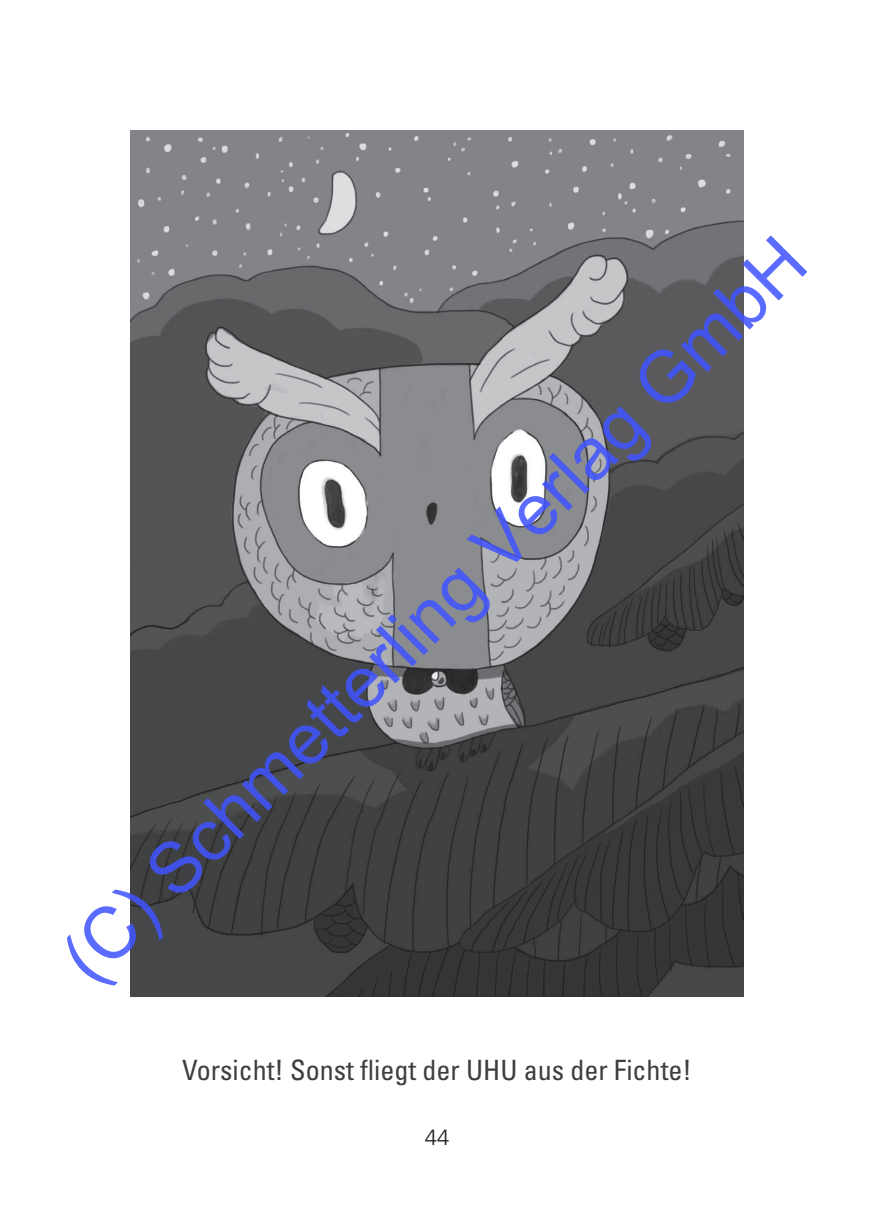
<style>
.page{position:relative;width:874px;height:1225px;background:#fff}
.page>*{position:absolute;margin:0;border:0;box-sizing:border-box;transform-origin:0 0}
.t1{font:72px "Arial";color:rgb(64 84 255/.86)}
.t2{font:condensed 28px "Univers LT Std";color:#3e3e3f}
.t3{font:300 22px "Frutiger";color:#231f20}
</style>
<div class="page">
<img style="left:130px;top:130px;width:613px;height:866px">
<h1 class="t1" style="left:39px;top:933px;width:1018px;rotate:-45deg">(C) Schmetterling Verlag GmbH</h1>
<p class="t2" style="left:182px;top:1052px;width:511px">Vorsicht! Sonst fliegt der UHU aus der Fichte!</p>
<p class="t3" style="left:424px;top:1125px;width:26px">44</p>
</div>
